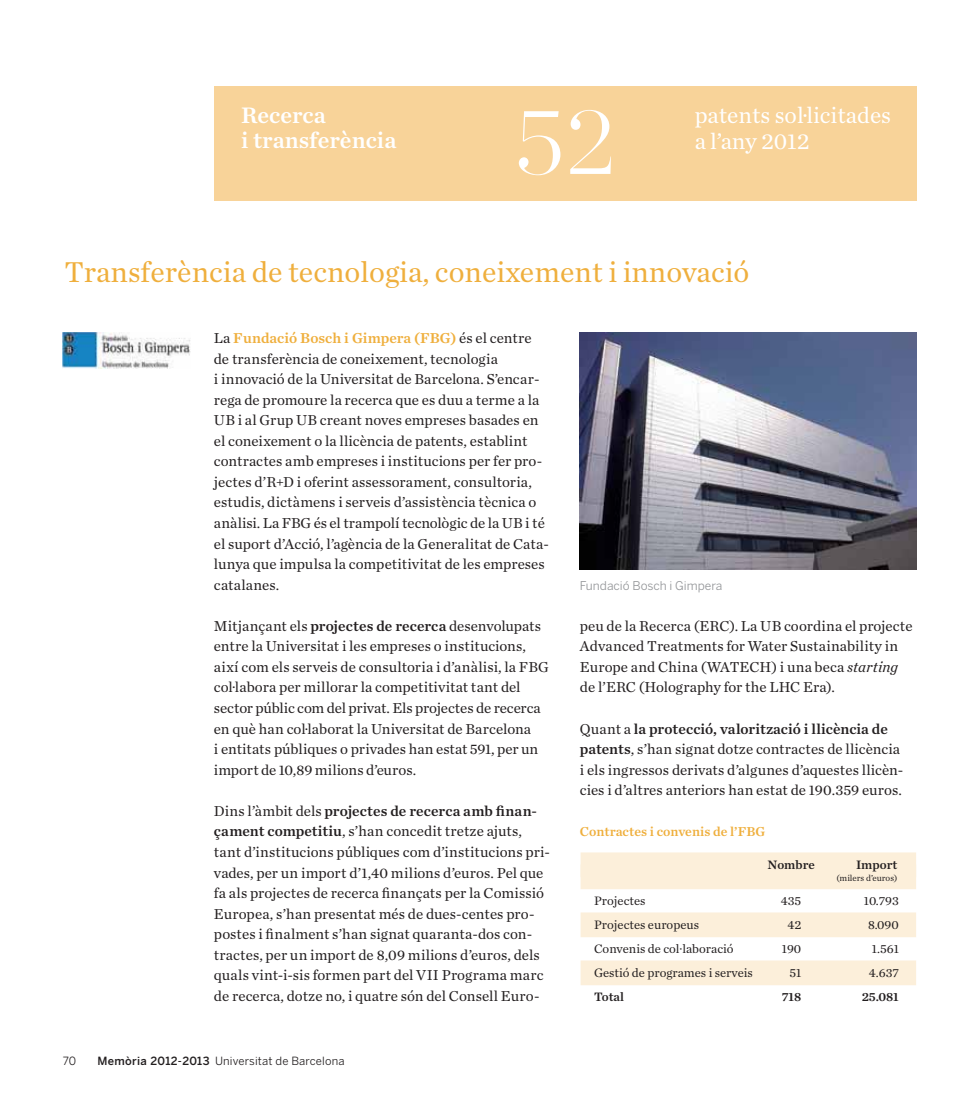
<style>
.page{position:relative;width:979px;height:1106px;background:#fff}
.page>*{position:absolute;margin:0;border:0;box-sizing:border-box;transform-origin:0 0}
.t1{font:200 94.95px "Chronicle Display";color:#fff}
.t2{font:30px "Chronicle Text G1";color:#efaf3d}
.t3{font:23.4px "Chronicle Text G1";color:#fff}
.t4{font:23.4px/25px "Chronicle Text G1 Semi";color:#fff}
.t5{font:15px/20.5px "Chronicle Text G1";color:#231f20}
.t6{font:15px "Chronicle Text G1 Semi";letter-spacing:.005em;color:#231f20}
.t7{font:15px "Chronicle Text G2 Semi";color:#efaf3d}
.t8{font:13.5px "Chronicle Text G1 Semi";color:#efaf3d}
.t9{font:12.75px "Chronicle Text G1";color:#231f20}
.t10{font:12.75px "Chronicle Text G1 Semi";color:#231f20}
.t11{font:12px "Benton Sans";color:#939598}
.t12{font:11.25px "Benton Sans";letter-spacing:.015em;color:#231f20}
.t13{font:9px "Chronicle Text G1";color:#231f20}
.s1{font-family:"Chronicle Text G1";color:#231f20}
.s2{font-family:"Chronicle Text G1 Semi"}
.s3{font-family:"Chronicle Text G1"}
.s4{font-weight:500}
.s5{font-style:italic}
</style>
<div class="page">
<div style="left:580px;top:852px;width:335px;height:25px;background:#fcefda"></div>
<div style="left:580px;top:864px;width:335px;height:25px;background:#fcefda"></div>
<div style="left:580px;top:912px;width:335px;height:25px;background:#fcefda"></div>
<div style="left:580px;top:960px;width:335px;height:25px;background:#fcefda"></div>
<img style="left:63px;top:332px;width:127px;height:37px">
<img style="left:579px;top:333px;width:336px;height:236px">
<div style="left:214px;top:86px;width:701px;height:114px;background:#f8d399"></div>
<h3 class="t4" style="left:241px;top:105px;width:157px">Recerca<br>i transferència</h3>
<h3 class="t3" style="left:694px;top:106px;width:198px">patents sol·licitades</h3>
<h1 class="t1" style="left:514px;top:98px;width:103px">52</h1>
<h3 class="t3" style="left:694px;top:132px;width:116px">a l’any 2012</h3>
<h2 class="t2" style="left:64px;top:261px;width:686px">Transferència de tecnologia, coneixement i innovació</h2>
<p class="t7" style="left:214px;top:332px;width:319px"><span class="s1">La</span> Fundació Bosch i Gimpera (FBG) <span class="s1">és el centre</span></p>
<p class="t5" style="left:214px;top:350px;width:336px">de transferència de coneixement, tecnologia<br>i innovació de la Universitat de Barcelona. S’encar&shy;rega de promoure la recerca que es duu a terme a la UB i al Grup UB creant noves empreses basades en el coneixement o la llicència de patents, establint contractes amb empreses i institucions per fer pro&shy;jectes d’R+D i oferint assessorament, consultoria, estudis, dictàmens i serveis d’assistència tècnica o anàlisi. La FBG és el trampolí tecnològic de la UB i té el suport d’Acció, l’agència de la Generalitat de Cata&shy;lunya que impulsa la competitivitat de les empreses catalanes.</p>
<p class="t5" style="left:214px;top:617px;width:336px">Mitjançant els <span class="s2">projectes de recerca</span> desenvolupats entre la Universitat i les empreses o institucions, així com els serveis de consultoria i d’anàlisi, la FBG col·labora per millorar la competitivitat tant del sector públic com del privat. Els projectes de recerca en què han col·laborat la Universitat de Barcelona<br>i entitats públiques o privades han estat 591, per un import de 10,89 milions d’euros.</p>
<p class="t6" style="left:214px;top:805px;width:324px"><span class="s3">Dins l’àmbit dels</span> projectes de recerca amb finan-</p>
<p class="t5" style="left:214px;top:822px;width:337px"><span class="s2">çament competitiu</span>, s’han concedit tretze ajuts, tant d’institucions públiques com d’institucions pri&shy;vades, per un import d’1,40 milions d’euros. Pel que fa als projectes de recerca finançats per la Comissió Europea, s’han presentat més de dues-centes pro&shy;postes i finalment s’han signat quaranta-dos con&shy;tractes, per un import de 8,09 milions d’euros, dels quals vint-i-sis formen part del VII Programa marc de recerca, dotze no, i quatre són del Consell Euro-</p>
<p class="t12" style="left:63px;top:1055px;width:15px">70</p>
<p class="t12" style="left:97px;top:1055px;width:248px"><span class="s4">Memòria 2012-2013</span> Universitat de Barcelona</p>
<p class="t11" style="left:579px;top:579px;width:144px">Fundació Bosch i Gimpera</p>
<p class="t5" style="left:579px;top:617px;width:334px">peu de la Recerca (ERC). La UB coordina el projecte Advanced Treatments for Water Sustainability in Europe and China (WATECH) i una beca <span class="s5">starting </span>de l’ERC (Holography for the LHC Era).</p>
<p class="t6" style="left:579px;top:723px;width:309px"><span class="s3">Quant a</span> la protecció, valorització i llicència de</p>
<p class="t5" style="left:579px;top:740px;width:325px"><span class="s2">patents</span>, s’han signat dotze contractes de llicència i els ingressos derivats d’algunes d’aquestes llicèn&shy;cies i d’altres anteriors han estat de 190.359 euros.</p>
<p class="t8" style="left:579px;top:826px;width:187px">Contractes i convenis de l’FBG</p>
<p class="t10" style="left:767px;top:859px;width:49px">Nombre</p>
<p class="t10" style="left:855px;top:859px;width:43px">Import</p>
<p class="t13" style="left:836px;top:874px;width:62px">(milers d’euros)</p>
<p class="t9" style="left:594px;top:895px;width:53px">Projectes</p>
<p class="t9" style="left:780px;top:895px;width:22px">435</p>
<p class="t9" style="left:863px;top:895px;width:36px">10.793</p>
<p class="t9" style="left:594px;top:919px;width:106px">Projectes europeus</p>
<p class="t9" style="left:787px;top:919px;width:15px">42</p>
<p class="t9" style="left:868px;top:919px;width:32px">8.090</p>
<p class="t9" style="left:594px;top:943px;width:141px">Convenis de col·laboració</p>
<p class="t9" style="left:781px;top:943px;width:21px">190</p>
<p class="t9" style="left:871px;top:943px;width:28px">1.561</p>
<p class="t9" style="left:594px;top:967px;width:160px">Gestió de programes i serveis</p>
<p class="t9" style="left:789px;top:967px;width:13px">51</p>
<p class="t9" style="left:868px;top:967px;width:31px">4.637</p>
<p class="t10" style="left:594px;top:991px;width:31px">Total</p>
<p class="t10" style="left:781px;top:991px;width:21px">718</p>
<p class="t10" style="left:861px;top:991px;width:39px">25.081</p>
</div>
